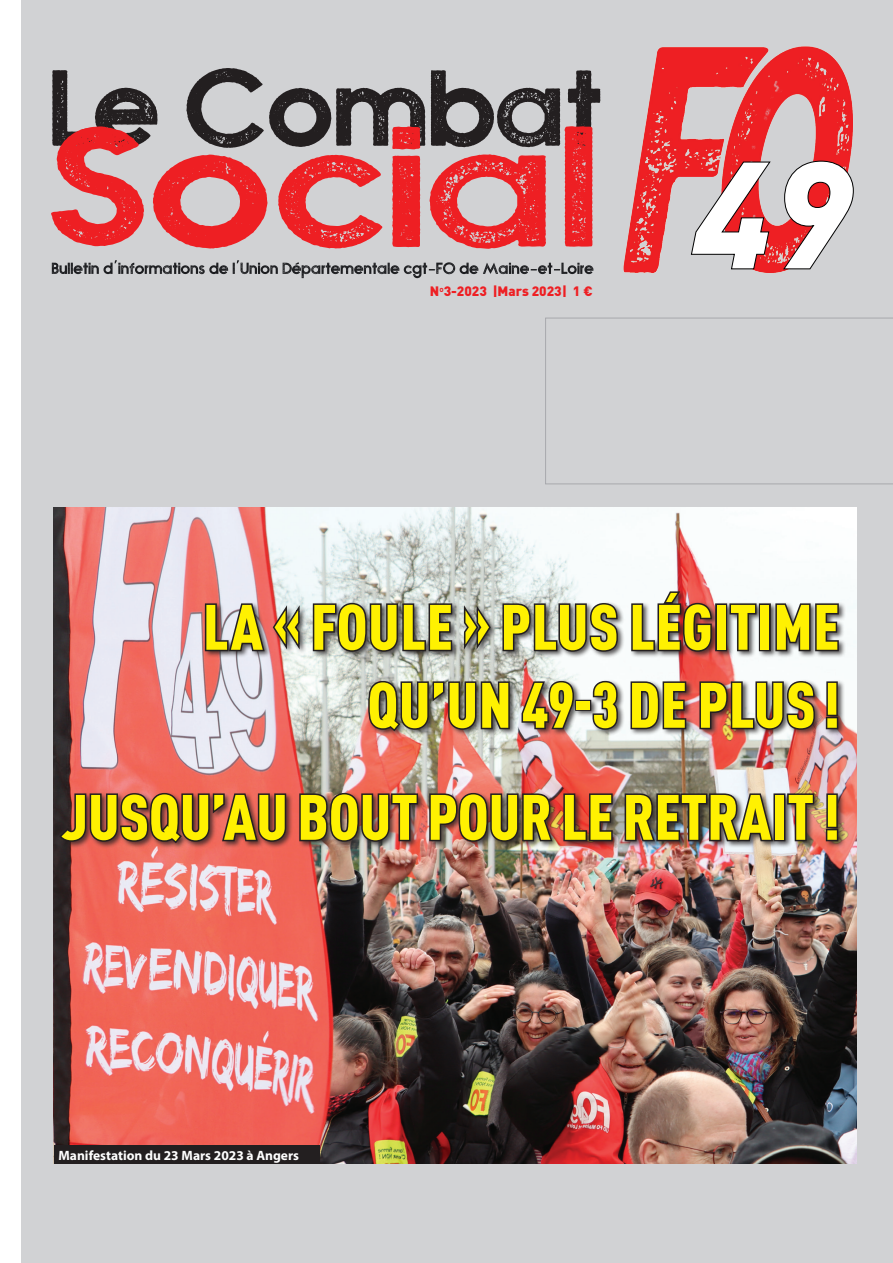
<style>
.page{position:relative;width:893px;height:1263px;background:#fff}
.page>*{position:absolute;margin:0;border:0;box-sizing:border-box;transform-origin:0 0}
.t1{font:900 condensed 63px/78px "DIN Pro";color:#fff101;text-align:right}
.t2{font:700 13.5px "Myriad Pro";color:#fff}
.t3{font:900 13.5px "DIN Pro";color:#ee1f23}
</style>
<div class="page">
<div style="left:21px;top:0;width:872px;height:1263px;background:#d1d2d4"></div>
<svg style="left:545px;top:318px;width:348px;height:166px"></svg>
<img style="left:53px;top:507px;width:804px;height:656px">
<svg style="left:52px;top:260px;width:541px;height:18px"></svg>
<svg style="left:52px;top:68px;width:548px;height:58px"></svg>
<svg style="left:51px;top:126px;width:542px;height:123px"></svg>
<img style="left:623px;top:46px;width:230px;height:227px">
<svg style="left:690px;top:160px;width:164px;height:110px"></svg>
<div style="left:59px;top:590px;width:787px;height:260px;background:#231f20;opacity:.75"></div>
<svg style="left:203px;top:600px;width:99px;height:53px;background:#8c6f70"></svg>
<svg style="left:311px;top:601px;width:143px;height:52px;background:#626260"></svg>
<svg style="left:462px;top:600px;width:31px;height:55px"></svg>
<svg style="left:501px;top:601px;width:119px;height:52px;background:#6d6c6c"></svg>
<svg style="left:630px;top:589px;width:83px;height:64px;background:#826868"></svg>
<div style="left:715px;top:603px;width:12px;height:48px;border:3px solid #231f20"></div>
<svg style="left:728px;top:602px;width:30px;height:51px;background:#838384"></svg>
<div style="left:759px;top:603px;width:12px;height:48px;border:3px solid #231f20"></div>
<svg style="left:774px;top:602px;width:66px;height:51px;background:#636262"></svg>
<img style="left:366px;top:679px;width:145px;height:54px">
<svg style="left:520px;top:679px;width:56px;height:52px;background:#78605f"></svg>
<div style="left:575px;top:700px;width:16px;height:11px;border:3px solid #231f20"></div>
<svg style="left:591px;top:679px;width:29px;height:52px;background:#757475"></svg>
<svg style="left:629px;top:680px;width:59px;height:51px;background:#645a5a"></svg>
<img style="left:698px;top:679px;width:119px;height:52px">
<svg style="left:824px;top:680px;width:16px;height:51px"></svg>
<svg style="left:57px;top:791px;width:231px;height:54px;background:#693935"></svg>
<img style="left:298px;top:791px;width:122px;height:52px">
<img style="left:428px;top:791px;width:126px;height:52px">
<svg style="left:562px;top:792px;width:52px;height:51px;background:#6c352e"></svg>
<img style="left:623px;top:792px;width:152px;height:51px">
<div style="left:773px;top:793px;width:12px;height:48px;border:3px solid #231f20"></div>
<svg style="left:786px;top:792px;width:30px;height:51px;background:#796159"></svg>
<svg style="left:824px;top:792px;width:16px;height:51px"></svg>
<div style="left:54px;top:1145px;width:266px;height:19px;background:#231f20"></div>
<p class="t3" style="left:430px;top:280px;width:164px">N<sup>o</sup>3-2023 |Mars 2023| 1 €</p>
<p class="t1" style="left:203px;top:582px;width:639px">LA « FOULE » PLUS LÉGITIME<br>QU’UN 49-3 DE PLUS!</p>
<p class="t1" style="left:61px;top:772px;width:780px">JUSQU’AU BOUT POUR LE RETRAIT !</p>
<p class="t2" style="left:58px;top:1146px;width:242px">Manifestation du 23 Mars 2023 à Angers</p>
</div>
